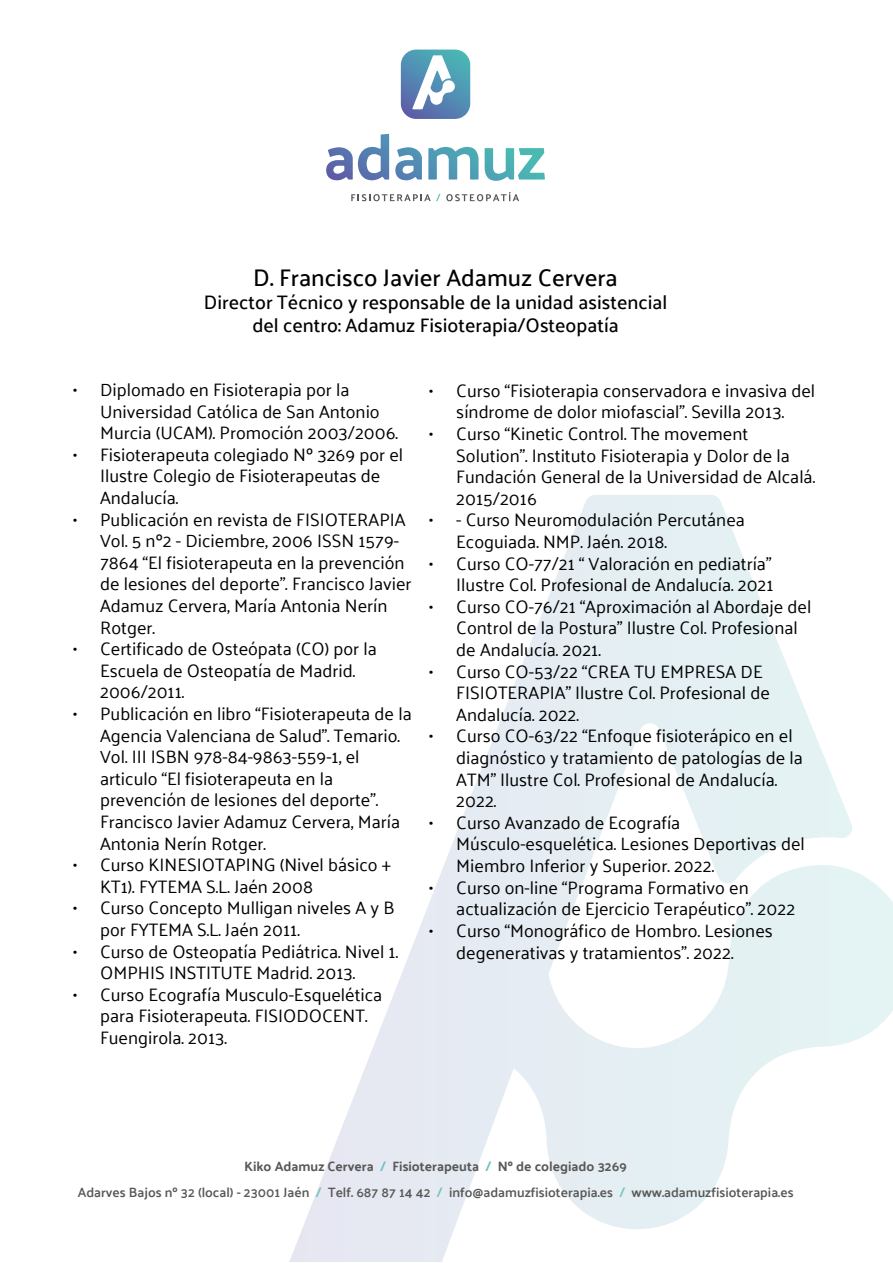
<style>
.page{position:relative;width:893px;height:1263px;background:#fff}
.page>*{position:absolute;margin:0;border:0;box-sizing:border-box;transform-origin:0 0}
.t1{font:500 24px "Palanquin";color:#000}
.t2{font:500 19.5px/23.4px "Palanquin";color:#000;text-align:center}
.t3{font:18px/21.6px "Palanquin";color:#000}
.t4{font:600 13.5px/25.2px "Palanquin";color:#585857;text-align:center}
.s1{font-weight:700}
.s2{font-weight:700;color:#6dc3bd}
.s3{color:#6dc3bd}
</style>
<div class="page">
<svg style="left:289px;top:495px;width:604px;height:767px"></svg>
<svg style="left:326px;top:134px;width:153px;height:46px"></svg>
<svg style="left:351px;top:194px;width:89px;height:7px"></svg>
<svg style="left:446px;top:192px;width:73px;height:9px"></svg>
<svg style="left:401px;top:50px;width:69px;height:69px"></svg>
<h1 class="t1" style="left:253px;top:263px;width:366px">D. Francisco Javier Adamuz Cervera</h1>
<p class="t2" style="left:204px;top:291px;width:465px">Director Técnico y responsable de la unidad asistencial del centro: Adamuz Fisioterapia/Osteopatía</p>
<p class="t3" style="left:100px;top:379px;width:299px;text-indent:-27px">• Diplomado en Fisioterapia por la<br>Universidad Católica de San Antonio<br>Murcia (UCAM). Promoción 2003/2006.</p>
<p class="t3" style="left:100px;top:444px;width:305px;text-indent:-27px">• Fisioterapeuta colegiado Nº 3269 por el<br>Ilustre Colegio de Fisioterapeutas de<br>Andalucía.</p>
<p class="t3" style="left:100px;top:509px;width:313px;text-indent:-27px">• Publicación en revista de FISIOTERAPIA Vol. 5 nº2 - Diciembre, 2006 ISSN 1579- 7864 “El fisioterapeuta en la prevención de lesiones del deporte”. Francisco Javier Adamuz Cervera, María Antonia Nerín Rotger.</p>
<p class="t3" style="left:100px;top:638px;width:278px;text-indent:-27px">• Certificado de Osteópata (CO) por la<br>Escuela de Osteopatía de Madrid.<br>2006/2011.</p>
<p class="t3" style="left:100px;top:703px;width:313px;text-indent:-27px">• Publicación en libro “Fisioterapeuta de la Agencia Valenciana de Salud”. Temario.<br>Vol. III ISBN 978-84-9863-559-1, el articulo “El fisioterapeuta en la prevención de lesiones del deporte”.<br>Francisco Javier Adamuz Cervera, María Antonia Nerín Rotger.</p>
<p class="t3" style="left:100px;top:854px;width:293px;text-indent:-27px">• Curso KINESIOTAPING (Nivel básico +<br>KT1). FYTEMA S.L. Jaén 2008</p>
<p class="t3" style="left:100px;top:897px;width:296px;text-indent:-27px">• Curso Concepto Mulligan niveles A y B por FYTEMA S.L. Jaén 2011.</p>
<p class="t3" style="left:100px;top:941px;width:300px;text-indent:-27px">• Curso de Osteopatía Pediátrica. Nivel 1.<br>OMPHIS INSTITUTE Madrid. 2013.</p>
<p class="t3" style="left:100px;top:984px;width:284px;text-indent:-27px">• Curso Ecografía Musculo-Esquelética para Fisioterapeuta. FISIODOCENT.<br>Fuengirola. 2013.</p>
<p class="t3" style="left:429px;top:380px;width:387px;text-align:center">• Curso “Fisioterapia conservadora e invasiva del síndrome de dolor miofascial”. Sevilla 2013.</p>
<p class="t3" style="left:456px;top:423px;width:360px;text-indent:-27px">• Curso “Kinetic Control. The movement Solution”. Instituto Fisioterapia y Dolor de la Fundación General de la Universidad de Alcalá.<br>2015/2016</p>
<p class="t3" style="left:456px;top:509px;width:290px;text-indent:-27px">• - Curso Neuromodulación Percutánea<br>Ecoguiada. NMP. Jaén. 2018.</p>
<p class="t3" style="left:429px;top:553px;width:346px;text-align:right">• Curso CO-77/21 “ Valoración en pediatría”<br>Ilustre Col. Profesional de Andalucía. 2021</p>
<p class="t3" style="left:456px;top:596px;width:356px;text-indent:-27px">• Curso CO-76/21 “Aproximación al Abordaje del<br>Control de la Postura” Ilustre Col. Profesional de Andalucía. 2021.</p>
<p class="t3" style="left:456px;top:661px;width:315px;text-indent:-27px">• Curso CO-53/22 “CREA TU EMPRESA DE<br>FISIOTERAPIA” Ilustre Col. Profesional de<br>Andalucía. 2022.</p>
<p class="t3" style="left:456px;top:725px;width:348px;text-indent:-27px">• Curso CO-63/22 “Enfoque fisioterápico en el diagnóstico y tratamiento de patologías de la ATM” Ilustre Col. Profesional de Andalucía.<br>2022.</p>
<p class="t3" style="left:456px;top:812px;width:350px;text-indent:-27px">• Curso Avanzado de Ecografía<br>Músculo-esquelética. Lesiones Deportivas del<br>Miembro Inferior y Superior. 2022.</p>
<p class="t3" style="left:456px;top:877px;width:340px;text-indent:-27px">• Curso on-line “Programa Formativo en actualización de Ejercicio Terapéutico”. 2022</p>
<p class="t3" style="left:456px;top:920px;width:318px;text-indent:-27px">• Curso “Monográfico de Hombro. Lesiones degenerativas y tratamientos”. 2022.</p>
<p class="t4" style="left:78px;top:1154px;width:717px"><span class="s1">Kiko Adamuz Cervera</span> <span class="s2">/</span> <span class="s1">Fisioterapeuta</span> <span class="s2">/</span> <span class="s1">Nº de colegiado 3269<br></span>Adarves Bajos nº 32 (local) - 23001 Jaén <span class="s3">/</span> Telf. 687 87 14 42 <span class="s3">/</span> info@adamuzfisioterapia.es <span class="s3">/</span> www.adamuzfisioterapia.es</p>
</div>
